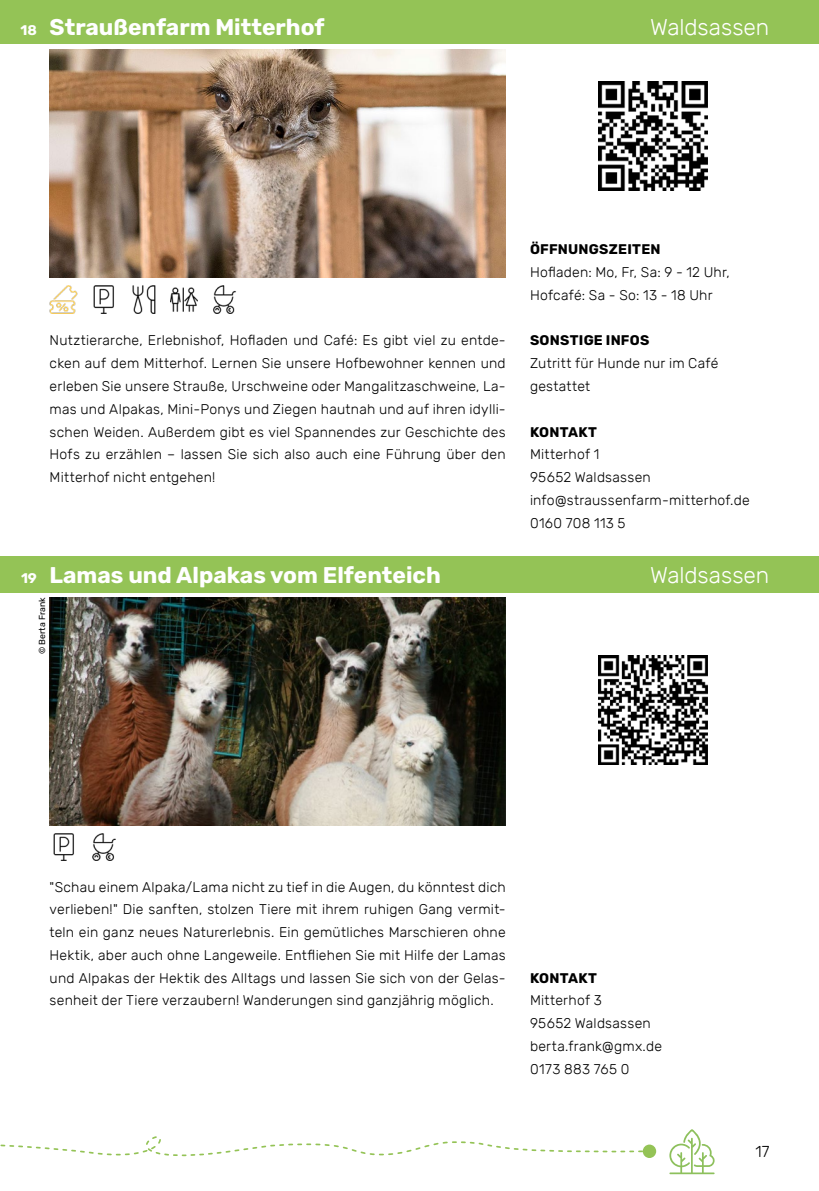
<style>
.page{position:relative;width:819px;height:1191px;background:#fff}
.page>*{position:absolute;margin:0;border:0;box-sizing:border-box;transform-origin:0 0}
.t1{font:700 22.75px "Rubik";color:#fff}
.t2{font:300 22.75px "Rubik";letter-spacing:-.005em;color:#fff}
.t3{font:300 15.75px "Rubik";color:#000}
.t4{font:300 14px/22.8px "Rubik";letter-spacing:.015em;color:#000}
.t5{font:700 14px "Rubik";letter-spacing:.02em;color:#000}
.t6{font:700 14px "Rubik";color:#fff}
.t7{font:8.75px "Rubik";color:#000}
</style>
<div class="page">
<svg style="left:0;top:1136px;width:642px;height:21px"></svg>
<div style="left:642px;top:1144px;width:14px;height:14px;background:#94c356;border-radius:50%"></div>
<svg style="left:669px;top:1129px;width:45px;height:45px"></svg>
<div style="left:0;top:556px;width:819px;height:37px;background:#94c356"></div>
<div style="left:0;top:0;width:819px;height:43px;background:#94c356"></div>
<img style="left:50px;top:50px;width:455px;height:228px">
<img style="left:132px;top:285px;width:24px;height:28px">
<img style="left:50px;top:285px;width:27px;height:28px">
<img style="left:170px;top:287px;width:28px;height:25px">
<img style="left:213px;top:285px;width:23px;height:28px">
<img style="left:93px;top:285px;width:21px;height:28px">
<img style="left:598px;top:81px;width:109px;height:109px">
<img style="left:50px;top:597px;width:455px;height:228px">
<img style="left:53px;top:833px;width:21px;height:28px">
<img style="left:92px;top:833px;width:24px;height:28px">
<img style="left:598px;top:655px;width:109px;height:109px">
<p class="t6" style="left:21px;top:22px;width:18px">18</p>
<h1 class="t1" style="left:50px;top:14px;width:276px">Straußenfarm Mitterhof</h1>
<h1 class="t2" style="left:650px;top:14px;width:121px">Waldsassen</h1>
<p class="t5" style="left:530px;top:241px;width:132px">ÖFFNUNGSZEITEN</p>
<p class="t4" style="left:530px;top:261px;width:201px">Hofladen: Mo, Fr, Sa: 9 - 12 Uhr,<br>Hofcafé: Sa - So: 13 - 18 Uhr</p>
<p class="t4" style="left:50px;top:329px;width:457px">Nutztierarche, Erlebnishof, Hofladen und Café: Es gibt viel zu entde-</p>
<p class="t5" style="left:530px;top:332px;width:121px">SONSTIGE INFOS</p>
<p class="t4" style="left:50px;top:352px;width:457px;text-align:justify">cken auf dem Mitterhof. Lernen Sie unsere Hofbewohner kennen und erleben Sie unsere Strauße, Urschweine oder Mangalitzaschweine, La&shy;mas und Alpakas, Mini-Ponys und Ziegen hautnah und auf ihren idylli&shy;schen Weiden. Außerdem gibt es viel Spannendes zur Geschichte des Hofs zu erzählen – lassen Sie sich also auch eine Führung über den Mitterhof nicht entgehen!</p>
<p class="t4" style="left:530px;top:352px;width:190px">Zutritt für Hunde nur im Café gestattet</p>
<p class="t5" style="left:530px;top:423px;width:69px">KONTAKT</p>
<p class="t4" style="left:530px;top:443px;width:221px">Mitterhof 1<br>95652 Waldsassen info@straussenfarm-mitterhof.de<br>0160 708 113 5</p>
<p class="t6" style="left:21px;top:570px;width:17px">19</p>
<h1 class="t1" style="left:50px;top:561px;width:392px">Lamas und Alpakas vom Elfenteich</h1>
<h1 class="t2" style="left:650px;top:562px;width:121px">Waldsassen</h1>
<p class="t7" style="left:37px;top:654px;width:58px;rotate:-90deg">© Berta Frank</p>
<p class="t4" style="left:50px;top:875px;width:457px;text-align:justify">"Schau einem Alpaka/Lama nicht zu tief in die Augen, du könntest dich verlieben!" Die sanften, stolzen Tiere mit ihrem ruhigen Gang vermit&shy;teln ein ganz neues Naturerlebnis. Ein gemütliches Marschieren ohne Hektik, aber auch ohne Langeweile. Entfliehen Sie mit Hilfe der Lamas und Alpakas der Hektik des Alltags und lassen Sie sich von der Gelas&shy;senheit der Tiere verzaubern! Wanderungen sind ganzjährig möglich.</p>
<p class="t5" style="left:530px;top:969px;width:69px">KONTAKT</p>
<p class="t4" style="left:530px;top:989px;width:134px">Mitterhof 3<br>95652 Waldsassen berta.frank@gmx.de<br>0173 883 765 0</p>
<p class="t3" style="left:755px;top:1143px;width:15px">17</p>
</div>
